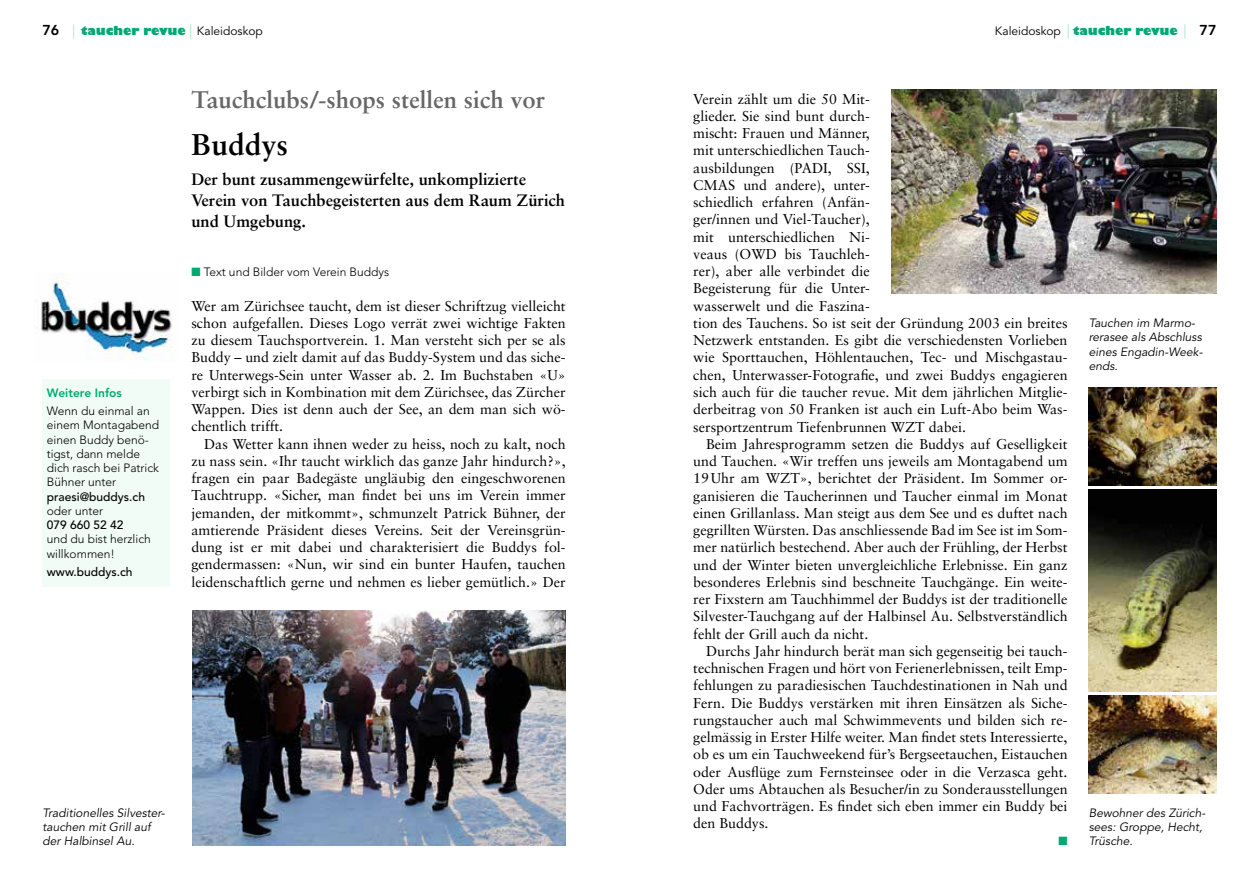
<style>
.page{position:relative;width:1259px;height:893px;background:#fff}
.page>*{position:absolute;margin:0;border:0;box-sizing:border-box;transform-origin:0 0}
.t1{font:700 30px "Sabon";color:#000}
.t2{font:700 24px "Sabon";color:#676767}
.t3{font:700 16.5px/21px "Sabon";color:#000}
.t4{font:14.25px/17.2px "Sabon";color:#000;text-align:justify}
.t5{font:italic 12px/14.2px "Avenir";color:#000}
.t6{font:300 12px/14.2px "Avenir";color:#000}
.t7{font:800 12px "Gill Sans";color:#00a872}
.t8{font:500 12px "Avenir";color:#000}
.t9{font:800 12px "Avenir";color:#00a872}
.t10{font:12px "Zapf Dingbats";color:#00a872}
.s1{font-family:"Avenir";font-size:14.25px;color:#000}
.s2{font-family:"Avenir";font-weight:400;font-size:14.25px;color:#a3e8c8}
.s3{font-family:"Avenir";font-weight:400;color:#000}
.s4{color:#00a872}
</style>
<div class="page">
<div style="left:43px;top:380px;width:127px;height:206px;background:#f0fcf5"></div>
<img style="left:35px;top:273px;width:138px;height:87px">
<img style="left:891px;top:89px;width:325px;height:204px">
<img style="left:193px;top:611px;width:373px;height:234px">
<img style="left:1089px;top:388px;width:127px;height:98px">
<img style="left:1089px;top:490px;width:127px;height:201px">
<img style="left:1089px;top:696px;width:127px;height:98px">
<p class="t7" style="left:43px;top:23px;width:222px"><span class="s1">76</span> <span class="s2">|</span> taucher revue <span class="s2">|</span> <span class="s3">Kaleidoskop</span></p>
<p class="t7" style="left:995px;top:23px;width:223px"><span class="s3">Kaleidoskop</span> <span class="s2">|</span> taucher revue <span class="s2">|</span> <span class="s1">77</span></p>
<h2 class="t2" style="left:191px;top:85px;width:355px">Tauchclubs/-shops stellen sich vor</h2>
<h1 class="t1" style="left:191px;top:126px;width:98px">Buddys</h1>
<p class="t3" style="left:191px;top:168px;width:375px">Der bunt zusammengewürfelte, unkomplizierte<br>Verein von Tauchbegeisterten aus dem Raum Zürich und Umgebung.</p>
<p class="t6" style="left:191px;top:265px;width:199px"><span class="s4">■</span> Text und Bilder vom Verein Buddys</p>
<p class="t4" style="left:191px;top:297px;width:376px">Wer am Zürichsee taucht, dem ist dieser Schriftzug vielleicht schon aufgefallen. Dieses Logo verrät zwei wichtige Fakten zu diesem Tauchsportverein. 1. Man versteht sich per se als Buddy – und zielt damit auf das Buddy-System und das siche&shy;re Unterwegs-Sein unter Wasser ab. 2. Im Buchstaben «U» verbirgt sich in Kombination mit dem Zürichsee, das Zürcher Wappen. Dies ist denn auch der See, an dem man sich wö&shy;chentlich trifft.</p>
<p class="t4" style="left:191px;top:435px;width:376px;text-indent:13px">Das Wetter kann ihnen weder zu heiss, noch zu kalt, noch zu nass sein. «Ihr taucht wirklich das ganze Jahr hindurch?», fragen ein paar Badegäste ungläubig den eingeschworenen Tauchtrupp. «Sicher, man findet bei uns im Verein immer jemanden, der mitkommt», schmunzelt Patrick Bühner, der amtierende Präsident dieses Vereins. Seit der Vereinsgrün&shy;dung ist er mit dabei und charakterisiert die Buddys fol&shy;gendermassen: «Nun, wir sind ein bunter Haufen, tauchen leidenschaftlich gerne und nehmen es lieber gemütlich.» Der</p>
<p class="t4" style="left:693px;top:90px;width:376px;text-align:left">Verein zählt um die 50 Mit-<br>glieder. Sie sind bunt durch-<br>mischt: Frauen und Männer,<br>mit unterschiedlichen Tauch-<br>ausbildungen (PADI, SSI,<br>CMAS und andere), unter-<br>schiedlich erfahren (Anfän-<br>ger/innen und Viel-Taucher),<br>mit unterschiedlichen Ni-<br>veaus (OWD bis Tauchleh-<br>rer), aber alle verbindet die<br>Begeisterung für die Unter-<br>wasserwelt und die Faszina-<br>tion des Tauchens. So ist seit der Gründung 2003 ein breites Netzwerk entstanden. Es gibt die verschiedensten Vorlieben wie Sporttauchen, Höhlentauchen, Tec- und Mischgastau&shy;chen, Unterwasser-Fotografie, und zwei Buddys engagieren sich auch für die taucher revue. Mit dem jährlichen Mitglie&shy;derbeitrag von 50 Franken ist auch ein Luft-Abo beim Was&shy;sersportzentrum Tiefenbrunnen WZT dabei.</p>
<p class="t4" style="left:693px;top:435px;width:376px;text-indent:13px">Beim Jahresprogramm setzen die Buddys auf Geselligkeit und Tauchen. «Wir treffen uns jeweils am Montagabend um 19Uhr am WZT», berichtet der Präsident. Im Sommer or&shy;ganisieren die Taucherinnen und Taucher einmal im Monat einen Grillanlass. Man steigt aus dem See und es duftet nach gegrillten Würsten. Das anschliessende Bad im See ist im Som&shy;mer natürlich bestechend. Aber auch der Frühling, der Herbst und der Winter bieten unvergleichliche Erlebnisse. Ein ganz besonderes Erlebnis sind beschneite Tauchgänge. Ein weite&shy;rer Fixstern am Tauchhimmel der Buddys ist der traditionelle Silvester-Tauchgang auf der Halbinsel Au. Selbstverständlich fehlt der Grill auch da nicht.</p>
<p class="t4" style="left:693px;top:642px;width:376px;text-indent:13px">Durchs Jahr hindurch berät man sich gegenseitig bei tauch&shy;technischen Fragen und hört von Ferienerlebnissen, teilt Emp&shy;fehlungen zu paradiesischen Tauchdestinationen in Nah und Fern. Die Buddys verstärken mit ihren Einsätzen als Siche&shy;rungstaucher auch mal Schwimmevents und bilden sich re&shy;gelmässig in Erster Hilfe weiter. Man findet stets Interessierte, ob es um ein Tauchweekend für’s Bergseetauchen, Eistauchen oder Ausflüge zum Fernsteinsee oder in die Verzasca geht.<br>Oder ums Abtauchen als Besucher/in zu Sonderausstellungen und Fachvorträgen. Es findet sich eben immer ein Buddy bei den Buddys.</p>
<p class="t10" style="left:1058px;top:835px;width:11px">■</p>
<p class="t5" style="left:1089px;top:316px;width:115px">Tauchen im Marmo&shy;rerasee als Abschluss eines Engadin-Week&shy;ends.</p>
<p class="t9" style="left:47px;top:385px;width:77px">Weitere Infos</p>
<p class="t6" style="left:47px;top:404px;width:114px">Wenn du einmal an einem Montagabend einen Buddy benö&shy;tigst, dann melde dich rasch bei Patrick<br>Bühner unter</p>
<p class="t8" style="left:47px;top:489px;width:100px">praesi@buddys.ch</p>
<p class="t6" style="left:47px;top:504px;width:58px">oder unter</p>
<p class="t8" style="left:47px;top:518px;width:78px">079 660 52 42</p>
<p class="t6" style="left:47px;top:532px;width:106px">und du bist herzlich willkommen!</p>
<p class="t8" style="left:47px;top:565px;width:87px">www.buddys.ch</p>
<p class="t5" style="left:43px;top:806px;width:124px">Traditionelles Silvester&shy;tauchen mit Grill auf der Halbinsel Au.</p>
<p class="t5" style="left:1089px;top:806px;width:118px">Bewohner des Zürich&shy;sees: Groppe, Hecht,<br>Trüsche.</p>
</div>
